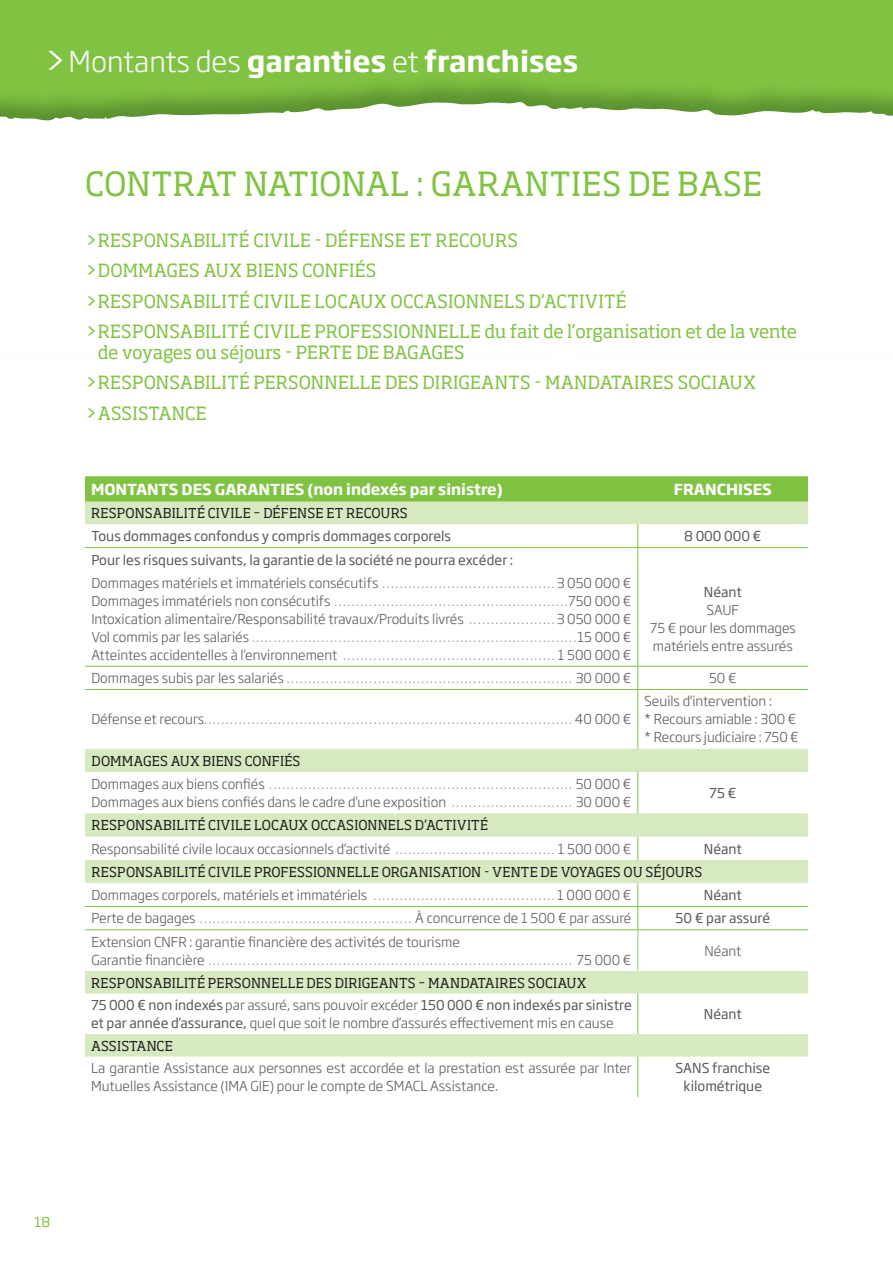
<style>
.page{position:relative;width:893px;height:1263px;background:#fff}
.page>*{position:absolute;margin:0;border:0;box-sizing:border-box;transform-origin:0 0}
.t1{font:33px "Soho Pro";letter-spacing:.015em;color:#80c342}
.t2{font:700 28.5px "Soho Gothic Std";color:#fff}
.t3{font:18px/30.2px "Soho Pro";letter-spacing:.015em;color:#80c342}
.t4{font:700 15px "Soho Gothic Std";color:#fff}
.t5{font:300 13.5px/18px "Soho Gothic Std";color:#58595b}
.t6{font:13.5px/23.2px "Soho Gothic Std";color:#58595b}
.t7{font:13.5px "Soho Pro";letter-spacing:.015em;color:#231f20}
.t8{font:13.5px "Soho Pro";color:#80c342}
.t9{font:300 10.5px/18px "Soho Gothic Std";color:#58595b}
.s1{font-weight:300;font-size:37.5px}
.s2{font-weight:300}
.s3{font-weight:300;font-size:10.5px}
.s4{font-size:13.5px}
.s5{font-size:10.5px}
.s6{font-weight:400}
</style>
<div class="page">
<div style="left:0;top:0;width:893px;height:319px;background:#80c342"></div>
<div style="left:0;top:102px;width:893px;height:217px;background:#fff"></div>
<svg style="left:85px;top:476px;width:723px;height:26px;background:#82c446"></svg>
<svg style="left:85px;top:502px;width:723px;height:554px"></svg>
<hr style="left:85px;top:547px;width:723px;height:1px;background:#80c342">
<svg style="left:637px;top:524px;width:1px;height:47px"></svg>
<hr style="left:637px;top:571px;width:1px;height:95px;background:#80c342">
<svg style="left:637px;top:667px;width:1px;height:22px"></svg>
<hr style="left:637px;top:690px;width:1px;height:59px;background:#80c342">
<hr style="left:85px;top:666px;width:723px;height:1px;background:#80c342">
<hr style="left:85px;top:689px;width:723px;height:1px;background:#80c342">
<hr style="left:637px;top:772px;width:1px;height:41px;background:#80c342">
<svg style="left:637px;top:836px;width:1px;height:24px"></svg>
<svg style="left:637px;top:883px;width:1px;height:46px"></svg>
<hr style="left:637px;top:930px;width:1px;height:41px;background:#99cc63">
<hr style="left:637px;top:993px;width:1px;height:41px;background:#80c342">
<hr style="left:637px;top:1056px;width:1px;height:41px;background:#80c342">
<hr style="left:85px;top:929px;width:723px;height:1px;background:#80c342">
<hr style="left:85px;top:906px;width:723px;height:1px;background:#80c342">
<h2 class="t2" style="left:43px;top:48px;width:537px"><span class="s1">&gt;</span><span class="s2">Montants des</span> garanties <span class="s2">et</span> franchises</h2>
<h1 class="t1" style="left:85px;top:172px;width:679px">CONTRAT NATIONAL : GARANTIES DE BASE</h1>
<h3 class="t3" style="left:85px;top:228px;width:713px">&gt; RESPONSABILITÉ CIVILE - DÉFENSE ET RECOURS<br>&gt; DOMMAGES AUX BIENS CONFIÉS<br>&gt; RESPONSABILITÉ CIVILE LOCAUX OCCASIONNELS D’ACTIVITÉ<br>&gt; RESPONSABILITÉ CIVILE PROFESSIONNELLE du fait de l’organisation et de la vente</h3>
<h3 class="t3" style="left:85px;top:340px;width:673px;text-indent:13px">de voyages ou séjours - PERTE DE BAGAGES<br>&gt; RESPONSABILITÉ PERSONNELLE DES DIRIGEANTS - MANDATAIRES SOCIAUX &gt; ASSISTANCE</h3>
<p class="t4" style="left:91px;top:482px;width:413px">MONTANTS DES GARANTIES (non indexés par sinistre)</p>
<p class="t4" style="left:674px;top:482px;width:99px">FRANCHISES</p>
<p class="t7" style="left:91px;top:509px;width:318px">RESPONSABILITÉ CIVILE – DÉFENSE ET RECOURS</p>
<p class="t6" style="left:91px;top:526px;width:361px">Tous dommages confondus y compris dommages corporels</p>
<p class="t6" style="left:684px;top:526px;width:79px">8 000 000 €</p>
<p class="t6" style="left:91px;top:550px;width:542px">Pour les risques suivants, la garantie de la société ne pourra excéder :<br><span class="s2">Dommages matériels et immatériels consécutifs</span> <span class="s3">. . . . . . . . . . . . . . . . . . . . . . . . . . . . . . . . . . . . . . . .</span> <span class="s2">3 050 000 €</span></p>
<p class="t9" style="left:91px;top:594px;width:541px"><span class="s4">Dommages immatériels non consécutifs</span> . . . . . . . . . . . . . . . . . . . . . . . . . . . . . . . . . . . . . . . . . . . . . . . . . . . . . .<span class="s4">750 000 €</span></p>
<p class="t5" style="left:91px;top:611px;width:541px">Intoxication alimentaire/Responsabilité travaux/Produits livrés <span class="s5">. . . . . . . . . . . . . . . . . . . .</span> 3 050 000 €</p>
<p class="t9" style="left:91px;top:630px;width:541px"><span class="s4">Vol commis par les salariés</span> . . . . . . . . . . . . . . . . . . . . . . . . . . . . . . . . . . . . . . . . . . . . . . . . . . . . . . . . . . . . . . . . . . . . . . . . . . .<span class="s4">15 000 €<br>Atteintes accidentelles à l’environnement</span> . . . . . . . . . . . . . . . . . . . . . . . . . . . . . . . . . . . . . . . . . . . . . . . . . <span class="s4">1 500 000 €</span></p>
<p class="t6" style="left:704px;top:582px;width:39px">Néant</p>
<p class="t5" style="left:650px;top:602px;width:148px;text-align:center">SAUF<br>75 € pour les dommages matériels entre assurés</p>
<p class="t9" style="left:91px;top:671px;width:541px"><span class="s4">Dommages subis par les salariés</span> . . . . . . . . . . . . . . . . . . . . . . . . . . . . . . . . . . . . . . . . . . . . . . . . . . . . . . . . . . . . . . . . . . <span class="s4">30 000 €</span></p>
<p class="t5" style="left:709px;top:670px;width:29px">50 €</p>
<p class="t9" style="left:91px;top:712px;width:541px"><span class="s4">Défense et recours</span> . . . . . . . . . . . . . . . . . . . . . . . . . . . . . . . . . . . . . . . . . . . . . . . . . . . . . . . . . . . . . . . . . . . . . . . . . . . . . . . . . . . . . <span class="s4">40 000 €</span></p>
<p class="t5" style="left:644px;top:693px;width:156px">Seuils d’intervention :<br>* Recours amiable : 300 € * Recours judiciaire : 750 €</p>
<p class="t7" style="left:92px;top:756px;width:211px">DOMMAGES AUX BIENS CONFIÉS</p>
<p class="t9" style="left:91px;top:777px;width:542px"><span class="s4">Dommages aux biens confiés</span> . . . . . . . . . . . . . . . . . . . . . . . . . . . . . . . . . . . . . . . . . . . . . . . . . . . . . . . . . . . . . . . . . . . . . . <span class="s4">50 000 €</span></p>
<p class="t5" style="left:91px;top:794px;width:541px">Dommages aux biens confiés dans le cadre d’une exposition <span class="s5">. . . . . . . . . . . . . . . . . . . . . . . . . . . .</span> 30 000 €</p>
<p class="t6" style="left:709px;top:783px;width:29px">75 €</p>
<p class="t7" style="left:92px;top:821px;width:398px">RESPONSABILITÉ CIVILE LOCAUX OCCASIONNELS D’ACTIVITÉ</p>
<p class="t5" style="left:91px;top:840px;width:542px">Responsabilité civile locaux occasionnels d’activité <span class="s5">. . . . . . . . . . . . . . . . . . . . . . . . . . . . . . . . . . . . .</span> 1 500 000 €</p>
<p class="t6" style="left:704px;top:839px;width:39px">Néant</p>
<p class="t7" style="left:92px;top:867px;width:612px">RESPONSABILITÉ CIVILE PROFESSIONNELLE ORGANISATION - VENTE DE VOYAGES OU SÉJOURS</p>
<p class="t5" style="left:91px;top:887px;width:542px">Dommages corporels, matériels et immatériels <span class="s5">. . . . . . . . . . . . . . . . . . . . . . . . . . . . . . . . . . . . . . . . . .</span> 1 000 000 €</p>
<p class="t6" style="left:704px;top:885px;width:39px">Néant</p>
<p class="t9" style="left:91px;top:911px;width:542px"><span class="s4">Perte de bagages</span> . . . . . . . . . . . . . . . . . . . . . . . . . . . . . . . . . . . . . . . . . . . . . . . . . <span class="s4">À concurrence de 1 500 € par assuré</span></p>
<p class="t6" style="left:676px;top:909px;width:96px">50 € par assuré</p>
<p class="t5" style="left:91px;top:934px;width:370px">Extension CNFR : garantie financière des activités de tourisme</p>
<p class="t9" style="left:91px;top:953px;width:542px"><span class="s4">Garantie financière</span> . . . . . . . . . . . . . . . . . . . . . . . . . . . . . . . . . . . . . . . . . . . . . . . . . . . . . . . . . . . . . . . . . . . . . . . . . . . . . . . . . . . . <span class="s4">75 000 €</span></p>
<p class="t5" style="left:704px;top:943px;width:38px">Néant</p>
<p class="t7" style="left:91px;top:978px;width:497px">RESPONSABILITÉ PERSONNELLE DES DIRIGEANTS – MANDATAIRES SOCIAUX</p>
<p class="t5" style="left:91px;top:997px;width:542px"><span class="s6">75 000 € non indexés</span> par assuré, sans pouvoir excéder <span class="s6">150 000 € non indexés par sinistre et par année d’assurance,</span> quel que soit le nombre d’assurés effectivement mis en cause</p>
<p class="t6" style="left:704px;top:1004px;width:39px">Néant</p>
<p class="t7" style="left:91px;top:1041px;width:83px">ASSISTANCE</p>
<p class="t5" style="left:91px;top:1060px;width:542px">La garantie Assistance aux personnes est accordée et la prestation est assurée par Inter<br>Mutuelles Assistance (IMA GIE) pour le compte de SMACL Assistance.</p>
<p class="t6" style="left:676px;top:1061px;width:96px;line-height:18px;text-align:center">SANS franchise kilométrique</p>
<p class="t8" style="left:34px;top:1217px;width:18px">18</p>
</div>
